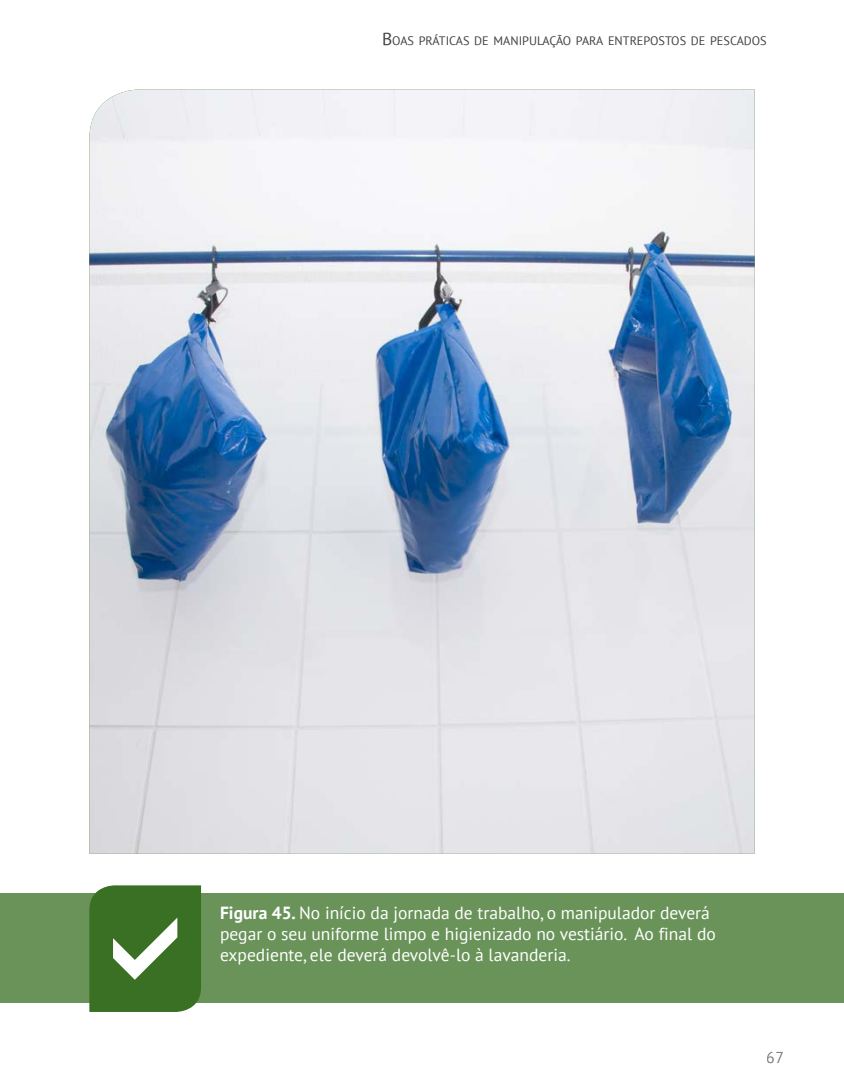
<style>
.page{position:relative;width:844px;height:1092px;background:#fff}
.page>*{position:absolute;margin:0;border:0;box-sizing:border-box;transform-origin:0 0}
.t1{font:17.5px/21px "PT Sans";color:#fff}
.t2{font:15.75px "PT Sans";color:#414042}
.t3{font:12.25px "PT Sans";color:#414042}
.s1{font-size:17.5px}
.s2{font-weight:700}
</style>
<div class="page">
<div style="left:0;top:893px;width:843px;height:110px;background:#6a935a"></div>
<svg style="left:89px;top:885px;width:112px;height:126px;background:#4e7f3a"></svg>
<img style="left:89px;top:89px;width:665px;height:764px">
<p class="t3" style="left:382px;top:33px;width:386px"><span class="s1">B</span>OAS PRÁTICAS DE MANIPULAÇÃO PARA ENTREPOSTOS DE PESCADOS</p>
<p class="t1" style="left:220px;top:901px;width:497px"><span class="s2">Figura 45.</span> No início da jornada de trabalho, o manipulador deverá pegar o seu uniforme limpo e higienizado no vestiário. Ao final do expediente, ele deverá devolvê-lo à lavanderia.</p>
<p class="t2" style="left:766px;top:1047px;width:19px">67</p>
</div>
